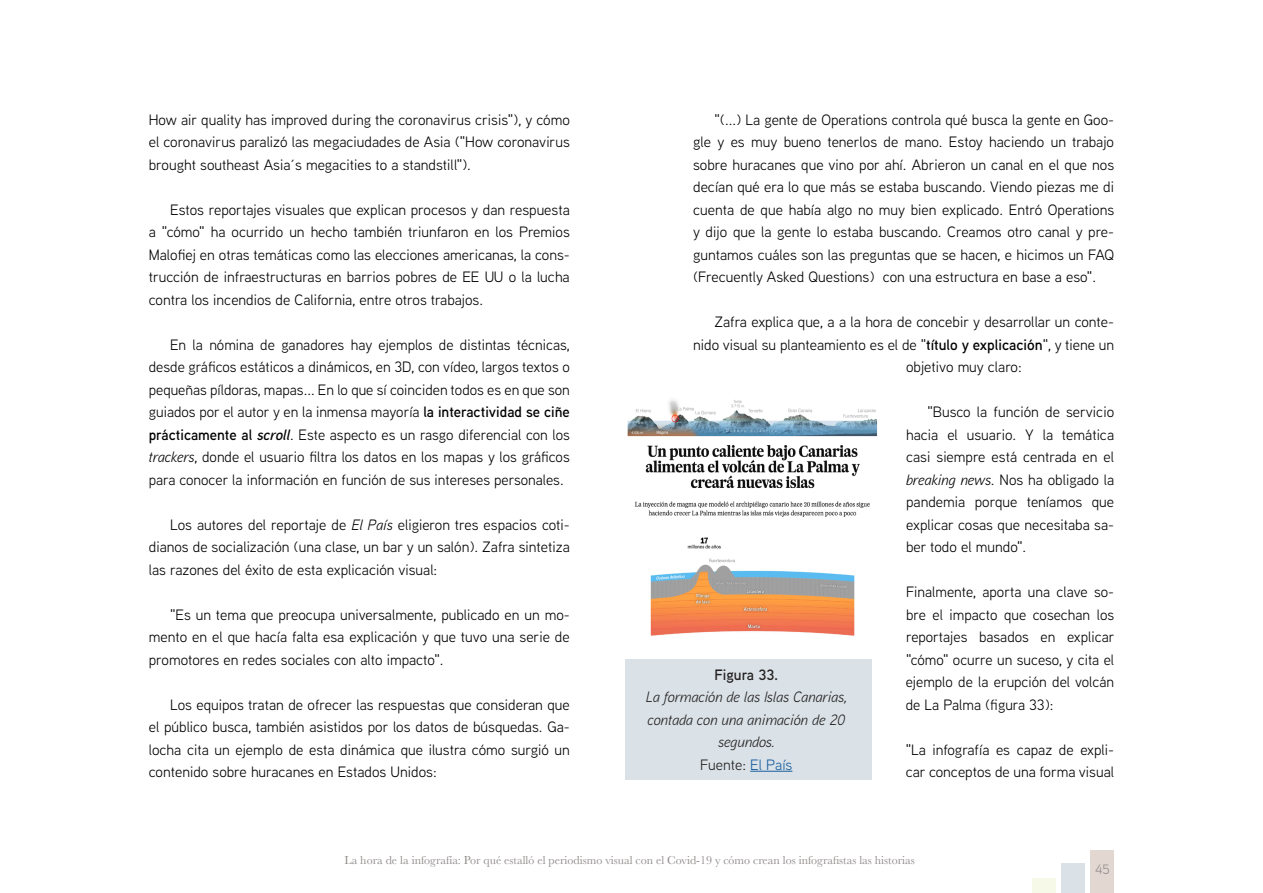
<style>
.page{position:relative;width:1263px;height:893px;background:#fff}
.page>*{position:absolute;margin:0;border:0;box-sizing:border-box;transform-origin:0 0}
.t1{font:15px/22.5px "Aaux Next";color:#000001;text-align:justify}
.t2{font:italic 15px/22.5px "Aaux Next";color:#231f20;text-align:center}
.t3{font:600 15px "Aaux Next";color:#231f20}
.t4{font:13.5px "Aaux Next";color:#918c8b}
.t5{font:12px "Baskerville";color:#918c8b}
.s1{font-weight:600}
.s2{font-weight:600;font-style:italic}
.s3{font-style:italic}
.s4{font-style:normal}
.s5{font-style:normal;color:#175d9e}
</style>
<div class="page">
<div style="left:1091px;top:850px;width:23px;height:43px;background:#e3d7d2"></div>
<div style="left:1061px;top:864px;width:24px;height:29px;background:#dae2e7"></div>
<div style="left:1032px;top:878px;width:23px;height:15px;background:#f6f9e7"></div>
<img style="left:627px;top:400px;width:251px;height:235px">
<div style="left:625px;top:659px;width:246px;height:121px;background:#dae2e7"></div>
<hr style="left:750px;top:771px;width:42px;height:1px;background:#175d9e">
<p class="t1" style="left:149px;top:108px;width:422px">How air quality has improved during the coronavirus crisis"), y cómo el coronavirus paralizó las megaciudades de Asia ("How coronavirus brought southeast Asia´s megacities to a standstill").</p>
<p class="t1" style="left:149px;top:198px;width:422px;text-indent:21px">Estos reportajes visuales que explican procesos y dan respuesta a "cómo" ha ocurrido un hecho también triunfaron en los Premios Malofiej en otras temáticas como las elecciones americanas, la cons&shy;trucción de infraestructuras en barrios pobres de EE UU o la lucha contra los incendios de California, entre otros trabajos.</p>
<p class="t1" style="left:149px;top:333px;width:422px;text-indent:21px">En la nómina de ganadores hay ejemplos de distintas técnicas, desde gráficos estáticos a dinámicos, en 3D, con vídeo, largos textos o pequeñas píldoras, mapas... En lo que sí coinciden todos es en que son guiados por el autor y en la inmensa mayoría <span class="s1">la interactividad se ciñe prácticamente al</span> <span class="s2">scroll</span>. Este aspecto es un rasgo diferencial con los <span class="s3">trackers</span>, donde el usuario filtra los datos en los mapas y los gráficos para conocer la información en función de sus intereses personales.</p>
<p class="t1" style="left:149px;top:513px;width:422px;text-indent:21px">Los autores del reportaje de <span class="s3">El País</span> eligieron tres espacios coti&shy;dianos de socialización (una clase, un bar y un salón). Zafra sintetiza las razones del éxito de esta explicación visual:</p>
<p class="t1" style="left:149px;top:603px;width:422px;text-indent:21px">"Es un tema que preocupa universalmente, publicado en un mo&shy;mento en el que hacía falta esa explicación y que tuvo una serie de promotores en redes sociales con alto impacto".</p>
<p class="t1" style="left:149px;top:693px;width:422px;text-indent:21px">Los equipos tratan de ofrecer las respuestas que consideran que el público busca, también asistidos por los datos de búsquedas. Ga&shy;locha cita un ejemplo de esta dinámica que ilustra cómo surgió un contenido sobre huracanes en Estados Unidos:</p>
<p class="t1" style="left:693px;top:108px;width:423px;text-indent:21px">"(...) La gente de Operations controla qué busca la gente en Goo&shy;gle y es muy bueno tenerlos de mano. Estoy haciendo un trabajo sobre huracanes que vino por ahí. Abrieron un canal en el que nos decían qué era lo que más se estaba buscando. Viendo piezas me di cuenta de que había algo no muy bien explicado. Entró Operations y dijo que la gente lo estaba buscando. Creamos otro canal y pre&shy;guntamos cuáles son las preguntas que se hacen, e hicimos un FAQ (Frecuently Asked Questions) con una estructura en base a eso".</p>
<p class="t1" style="left:714px;top:310px;width:401px">Zafra explica que, a a la hora de concebir y desarrollar un conte-</p>
<p class="t1" style="left:693px;top:333px;width:422px">nido visual su planteamiento es el de "<span class="s1">título y explicación</span>", y tiene un</p>
<p class="t1" style="left:906px;top:355px;width:117px">objetivo muy claro:</p>
<p class="t1" style="left:906px;top:400px;width:210px;text-indent:21px">"Busco la función de servicio hacia el usuario. Y la temática casi siempre está centrada en el <span class="s3">breaking news</span>. Nos ha obligado la pandemia porque teníamos que explicar cosas que necesitaba sa&shy;ber todo el mundo".</p>
<p class="t1" style="left:906px;top:580px;width:210px">Finalmente, aporta una clave so&shy;bre el impacto que cosechan los reportajes basados en explicar "cómo" ocurre un suceso, y cita el ejemplo de la erupción del volcán de La Palma (figura 33):</p>
<p class="t1" style="left:906px;top:738px;width:210px">"La infografía es capaz de expli&shy;car conceptos de una forma visual</p>
<p class="t3" style="left:714px;top:664px;width:65px">Figura 33.</p>
<p class="t2" style="left:646px;top:685px;width:203px">La formación de las Islas Canarias, contada con una animación de 20 segundos.<br><span class="s4">Fuente:</span> <span class="s5">El País</span></p>
<p class="t5" style="left:344px;top:852px;width:572px">La hora de la infografía: Por qué estalló el periodismo visual con el Covid-19 y cómo crean los infografistas las historias</p>
<p class="t4" style="left:1095px;top:860px;width:16px">45</p>
</div>
